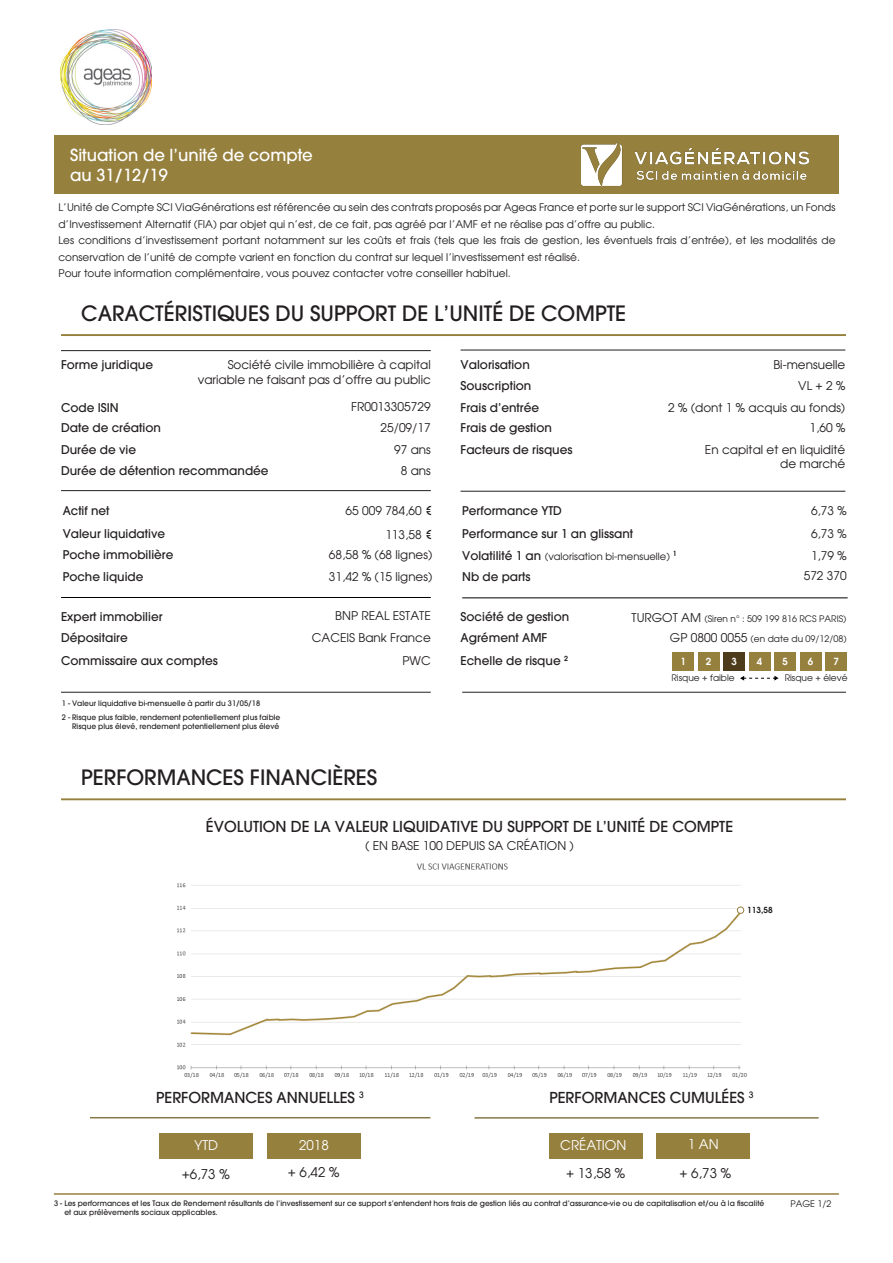
<style>
.page{position:relative;width:893px;height:1263px;background:#fff}
.page>*{position:absolute;margin:0;border:0;box-sizing:border-box;transform-origin:0 0}
.t1{font:500 21px "Avant Garde";color:#231f20}
.t2{font:500 16.5px "Avant Garde";color:#fff}
.t3{font:500 15px "Avant Garde";color:#231f20}
.t4{font:13.35px "Avant Garde";color:#231f20}
.t5{font:13.35px "Avant Garde";color:#fff}
.t6{font:500 12px "Avant Garde";color:#231f20}
.t7{font:12px/14.4px "Avant Garde";color:#231f20;text-align:right}
.t8{font:10.5px/16.5px "Avant Garde";color:#231f20}
.t9{font:9.9px "Avant Garde";color:#231f20}
.t10{font:600 9.75px "Avant Garde";color:#fff}
.t11{font:9px "Avant Garde";color:#231f20}
.t12{font:600 8.25px "Avant Garde";color:#231f20}
.t13{font:500 7.5px "Avant Garde";color:#231f20}
.s1{font-family:"Futura";font-weight:500}
.s2{font-weight:500;font-size:12px}
.s3{font-size:12px}
</style>
<div class="page">
<div style="left:54px;top:136px;width:784px;height:58px;background:#96803e"></div>
<img style="left:582px;top:142px;width:227px;height:44px">
<hr style="left:54px;top:1193px;width:785px;height:2px;background:#96803e">
<img style="left:61px;top:30px;width:91px;height:94px">
<img style="left:177px;top:863px;width:570px;height:215px">
<hr style="left:61px;top:334px;width:785px;height:2px;background:#96803e">
<hr style="left:61px;top:798px;width:785px;height:2px;background:#96803e">
<hr style="left:61px;top:490px;width:370px;height:1px;background:#231f20">
<hr style="left:461px;top:350px;width:384px;height:1px;background:#231f20">
<hr style="left:61px;top:350px;width:370px;height:1px;background:#231f20">
<hr style="left:61px;top:692px;width:370px;height:1px;background:#231f20">
<hr style="left:462px;top:692px;width:384px;height:1px;background:#231f20">
<hr style="left:461px;top:491px;width:384px;height:1px;background:#231f20">
<div style="left:672px;top:653px;width:22px;height:18px;background:#96803e"></div>
<div style="left:698px;top:653px;width:21px;height:18px;background:#96803e"></div>
<div style="left:723px;top:653px;width:22px;height:18px;background:#4d3c1b"></div>
<div style="left:749px;top:653px;width:21px;height:18px;background:#96803e"></div>
<div style="left:774px;top:653px;width:22px;height:18px;background:#96803e"></div>
<div style="left:800px;top:653px;width:21px;height:18px;background:#96803e"></div>
<div style="left:825px;top:653px;width:22px;height:18px;background:#96803e"></div>
<svg style="left:740px;top:675px;width:39px;height:6px"></svg>
<hr style="left:61px;top:597px;width:370px;height:1px;background:#000">
<hr style="left:462px;top:597px;width:386px;height:1px;background:#000">
<hr style="left:474px;top:1117px;width:345px;height:1px;background:#887949">
<hr style="left:90px;top:1117px;width:340px;height:1px;background:#887949">
<div style="left:549px;top:1133px;width:93px;height:26px;background:#96803e"></div>
<div style="left:159px;top:1133px;width:94px;height:26px;background:#96803e"></div>
<div style="left:267px;top:1133px;width:93px;height:26px;background:#96803e"></div>
<div style="left:656px;top:1133px;width:94px;height:26px;background:#96803e"></div>
<div style="left:737px;top:907px;width:7px;height:6px;background:#fff;border-radius:50%"></div>
<div style="left:737px;top:907px;width:7px;height:7px;border:1px solid #96803e;border-radius:50%"></div>
<p class="t2" style="left:70px;top:145px;width:244px">Situation de l’unité de compte</p>
<p class="t2" style="left:70px;top:165px;width:99px">au 31/12/19</p>
<p class="t8" style="left:58px;top:199px;width:778px">L’Unité de Compte SCI ViaGénérations est référencée au sein des contrats proposés par Ageas France et porte sur le support SCI ViaGénérations, un Fonds d’Investissement Alternatif (FIA) par objet qui n’est, de ce fait, pas agréé par l’AMF et ne réalise pas d’offre au public.</p>
<p class="t8" style="left:58px;top:232px;width:779px">Les conditions d’investissement portant notamment sur les coûts et frais (tels que les frais de gestion, les éventuels frais d’entrée), et les modalités de conservation de l’unité de compte varient en fonction du contrat sur lequel l’investissement est réalisé.</p>
<p class="t8" style="left:58px;top:265px;width:454px">Pour toute information complémentaire, vous pouvez contacter votre conseiller habituel.</p>
<p class="t1" style="left:81px;top:301px;width:546px">CARACTÉRISTIQUES DU SUPPORT DE L’UNITÉ DE COMPTE</p>
<p class="t7" style="left:198px;top:357px;width:235px">Société civile immobilière à capital variable ne faisant pas d’offre au public</p>
<p class="t7" style="left:773px;top:357px;width:73px">Bi-mensuelle</p>
<p class="t7" style="left:351px;top:400px;width:81px">FR0013305729</p>
<p class="t7" style="left:380px;top:420px;width:52px">25/09/17</p>
<p class="t6" style="left:61px;top:358px;width:94px">Forme juridique</p>
<p class="t6" style="left:461px;top:357px;width:71px">Valorisation</p>
<p class="t6" style="left:61px;top:400px;width:59px">Code ISIN</p>
<p class="t6" style="left:61px;top:420px;width:101px">Date de création</p>
<p class="t7" style="left:798px;top:378px;width:49px">VL + 2 %</p>
<p class="t6" style="left:461px;top:379px;width:72px">Souscription</p>
<p class="t6" style="left:461px;top:400px;width:80px">Frais d’entrée</p>
<p class="t7" style="left:668px;top:400px;width:179px">2 % (dont 1 % acquis au fonds)</p>
<p class="t7" style="left:809px;top:421px;width:37px">1,60 %</p>
<p class="t7" style="left:705px;top:442px;width:142px">En capital et en liquidité</p>
<p class="t7" style="left:780px;top:457px;width:67px">de marché</p>
<p class="t6" style="left:461px;top:421px;width:93px">Frais de gestion</p>
<p class="t6" style="left:461px;top:442px;width:113px">Facteurs de risques</p>
<p class="t6" style="left:61px;top:442px;width:77px">Durée de vie</p>
<p class="t7" style="left:394px;top:442px;width:38px">97 ans</p>
<p class="t6" style="left:61px;top:463px;width:209px">Durée de détention recommandée</p>
<p class="t7" style="left:401px;top:463px;width:32px">8 ans</p>
<p class="t7" style="left:346px;top:504px;width:88px">65 009 784,60 <span class="s1">€</span></p>
<p class="t7" style="left:811px;top:503px;width:37px">6,73 %</p>
<p class="t7" style="left:385px;top:527px;width:49px">113,58 <span class="s1">€</span></p>
<p class="t7" style="left:811px;top:526px;width:37px">6,73 %</p>
<p class="t7" style="left:329px;top:547px;width:105px">68,58 % (68 lignes)</p>
<p class="t7" style="left:329px;top:569px;width:105px">31,42 % (15 lignes)</p>
<p class="t6" style="left:63px;top:503px;width:48px">Actif net</p>
<p class="t6" style="left:462px;top:503px;width:101px">Performance YTD</p>
<p class="t6" style="left:63px;top:526px;width:104px">Valeur liquidative</p>
<p class="t6" style="left:462px;top:527px;width:172px">Performance sur 1 an glissant</p>
<p class="t6" style="left:63px;top:547px;width:112px">Poche immobilière</p>
<p class="t6" style="left:63px;top:569px;width:82px">Poche liquide</p>
<p class="t9" style="left:462px;top:550px;width:216px"><span class="s2">Volatilité 1 an</span> (valorisation bi-mensuelle) <sup>1</sup></p>
<p class="t6" style="left:462px;top:569px;width:70px">Nb de parts</p>
<p class="t7" style="left:811px;top:548px;width:37px">1,79 %</p>
<p class="t7" style="left:804px;top:568px;width:45px">572 370</p>
<p class="t11" style="left:632px;top:613px;width:216px"><span class="s3">TURGOT AM</span> (Siren n° : 509 199 816 RCS PARIS)</p>
<p class="t6" style="left:61px;top:609px;width:103px">Expert immobilier</p>
<p class="t6" style="left:461px;top:609px;width:110px">Société de gestion</p>
<p class="t7" style="left:335px;top:609px;width:97px">BNP REAL ESTATE</p>
<p class="t6" style="left:61px;top:631px;width:68px">Dépositaire</p>
<p class="t6" style="left:461px;top:631px;width:88px">Agrément AMF</p>
<p class="t6" style="left:461px;top:653px;width:109px">Echelle de risque <sup>2</sup></p>
<p class="t7" style="left:312px;top:630px;width:121px">CACEIS Bank France</p>
<p class="t11" style="left:670px;top:633px;width:178px"><span class="s3">GP 0800 0055</span> (en date du 09/12/08)</p>
<p class="t7" style="left:402px;top:653px;width:30px">PWC</p>
<p class="t6" style="left:61px;top:653px;width:158px">Commissaire aux comptes</p>
<p class="t10" style="left:680px;top:655px;width:7px">1</p>
<p class="t10" style="left:706px;top:655px;width:7px">2</p>
<p class="t10" style="left:731px;top:655px;width:7px">3</p>
<p class="t10" style="left:757px;top:655px;width:7px">4</p>
<p class="t10" style="left:782px;top:655px;width:7px">5</p>
<p class="t10" style="left:808px;top:655px;width:7px">6</p>
<p class="t10" style="left:833px;top:655px;width:7px">7</p>
<p class="t11" style="left:671px;top:672px;width:65px">Risque + faible</p>
<p class="t11" style="left:785px;top:672px;width:64px">Risque + élevé</p>
<p class="t13" style="left:62px;top:699px;width:200px">1 - Valeur liquidative bi-mensuelle à partir du 31/05/18</p>
<p class="t13" style="left:62px;top:713px;width:220px">2 - Risque plus faible, rendement potentiellement plus faible</p>
<p class="t13" style="left:72px;top:722px;width:209px">Risque plus élevé, rendement potentiellement plus élevé</p>
<p class="t1" style="left:81px;top:765px;width:298px">PERFORMANCES FINANCIÈRES</p>
<p class="t3" style="left:206px;top:817px;width:529px">ÉVOLUTION DE LA VALEUR LIQUIDATIVE DU SUPPORT DE L’UNITÉ DE COMPTE</p>
<p class="t7" style="left:365px;top:838px;width:210px">( EN BASE 100 DEPUIS SA CRÉATION )</p>
<p class="t12" style="left:747px;top:905px;width:27px">113,58</p>
<p class="t3" style="left:549px;top:1088px;width:206px">PERFORMANCES CUMULÉES <sup>3</sup></p>
<p class="t3" style="left:156px;top:1088px;width:209px">PERFORMANCES ANNUELLES <sup>3</sup></p>
<p class="t5" style="left:195px;top:1137px;width:25px">YTD</p>
<p class="t5" style="left:299px;top:1137px;width:31px">2018</p>
<p class="t5" style="left:560px;top:1137px;width:68px">CRÉATION</p>
<p class="t4" style="left:182px;top:1165px;width:50px">+6,73 %</p>
<p class="t5" style="left:688px;top:1136px;width:32px">1 AN</p>
<p class="t4" style="left:288px;top:1164px;width:53px">+ 6,42 %</p>
<p class="t4" style="left:566px;top:1164px;width:61px">+ 13,58 %</p>
<p class="t4" style="left:679px;top:1164px;width:53px">+ 6,73 %</p>
<p class="t13" style="left:54px;top:1199px;width:712px">3 - Les performances et les Taux de Rendement résultants de l’investissement sur ce support s’entendent hors frais de gestion liés au contrat d’assurance-vie ou de capitalisation et/ou à la fiscalité</p>
<p class="t11" style="left:790px;top:1198px;width:43px">PAGE 1/2</p>
<p class="t13" style="left:64px;top:1208px;width:155px">et aux prélèvements sociaux applicables.</p>
</div>
